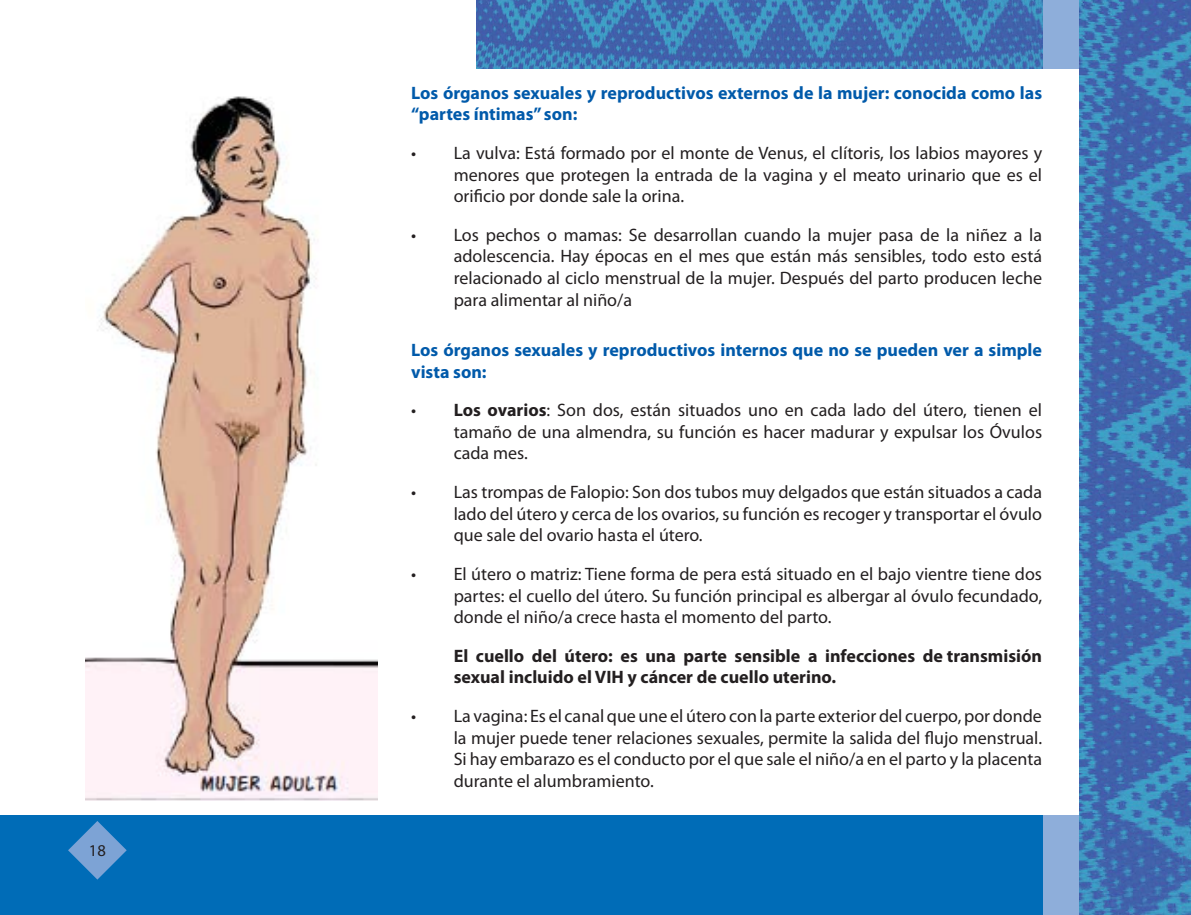
<style>
.page{position:relative;width:1191px;height:915px;background:#fff}
.page>*{position:absolute;margin:0;border:0;box-sizing:border-box;transform-origin:0 0}
.t1{font:18px/21.6px "Myriad Pro";color:#231f20;text-align:justify}
.t2{font:700 18px/21.6px "Myriad Pro";color:#015aaa}
.t3{font:700 18px/21.6px "Myriad Pro";color:#231f20}
.t4{font:16.5px "Myriad Pro";color:#231f20}
.s1{font-weight:700}
</style>
<div class="page">
<div style="left:980px;top:815px;width:126px;height:99px;background:#8eaeda"></div>
<div style="left:975px;top:0;width:139px;height:68px;background:#8eaeda"></div>
<img style="left:1080px;top:0;width:111px;height:914px">
<img style="left:476px;top:0;width:566px;height:69px">
<div style="left:0;top:815px;width:1042px;height:99px;background:#006cb7"></div>
<svg style="left:68px;top:821px;width:59px;height:58px"></svg>
<img style="left:85px;top:96px;width:292px;height:703px">
<p class="t4" style="left:89px;top:840px;width:18px">18</p>
<p class="t2" style="left:411px;top:81px;width:632px">Los órganos sexuales y reproductivos externos de la mujer: conocida como las “partes íntimas” son:</p>
<p class="t1" style="left:454px;top:142px;width:590px;text-indent:-43px">• La vulva: Está formado por el monte de Venus, el clítoris, los labios mayores y menores que protegen la entrada de la vagina y el meato urinario que es el orificio por donde sale la orina.</p>
<p class="t1" style="left:454px;top:223px;width:590px;text-indent:-43px">• Los pechos o mamas: Se desarrollan cuando la mujer pasa de la niñez a la adolescencia. Hay épocas en el mes que están más sensibles, todo esto está relacionado al ciclo menstrual de la mujer. Después del parto producen leche para alimentar al niño/a</p>
<p class="t2" style="left:411px;top:338px;width:632px">Los órganos sexuales y reproductivos internos que no se pueden ver a simple vista son:</p>
<p class="t1" style="left:454px;top:399px;width:590px;text-indent:-43px">• <span class="s1">Los ovarios</span>: Son dos, están situados uno en cada lado del útero, tienen el tamaño de una almendra, su función es hacer madurar y expulsar los Óvulos cada mes.</p>
<p class="t1" style="left:454px;top:481px;width:590px;text-indent:-43px">• Las trompas de Falopio: Son dos tubos muy delgados que están situados a cada lado del útero y cerca de los ovarios, su función es recoger y transportar el óvulo que sale del ovario hasta el útero.</p>
<p class="t1" style="left:454px;top:562px;width:590px;text-indent:-43px">• El útero o matriz: Tiene forma de pera está situado en el bajo vientre tiene dos partes: el cuello del útero. Su función principal es albergar al óvulo fecundado, donde el niño/a crece hasta el momento del parto.</p>
<p class="t3" style="left:454px;top:644px;width:590px">El cuello del útero: es una parte sensible a infecciones de transmisión sexual incluido el VIH y cáncer de cuello uterino.</p>
<p class="t1" style="left:454px;top:704px;width:590px;text-indent:-43px">• La vagina: Es el canal que une el útero con la parte exterior del cuerpo, por donde la mujer puede tener relaciones sexuales, permite la salida del flujo menstrual.<br>Si hay embarazo es el conducto por el que sale el niño/a en el parto y la placenta durante el alumbramiento.</p>
</div>
